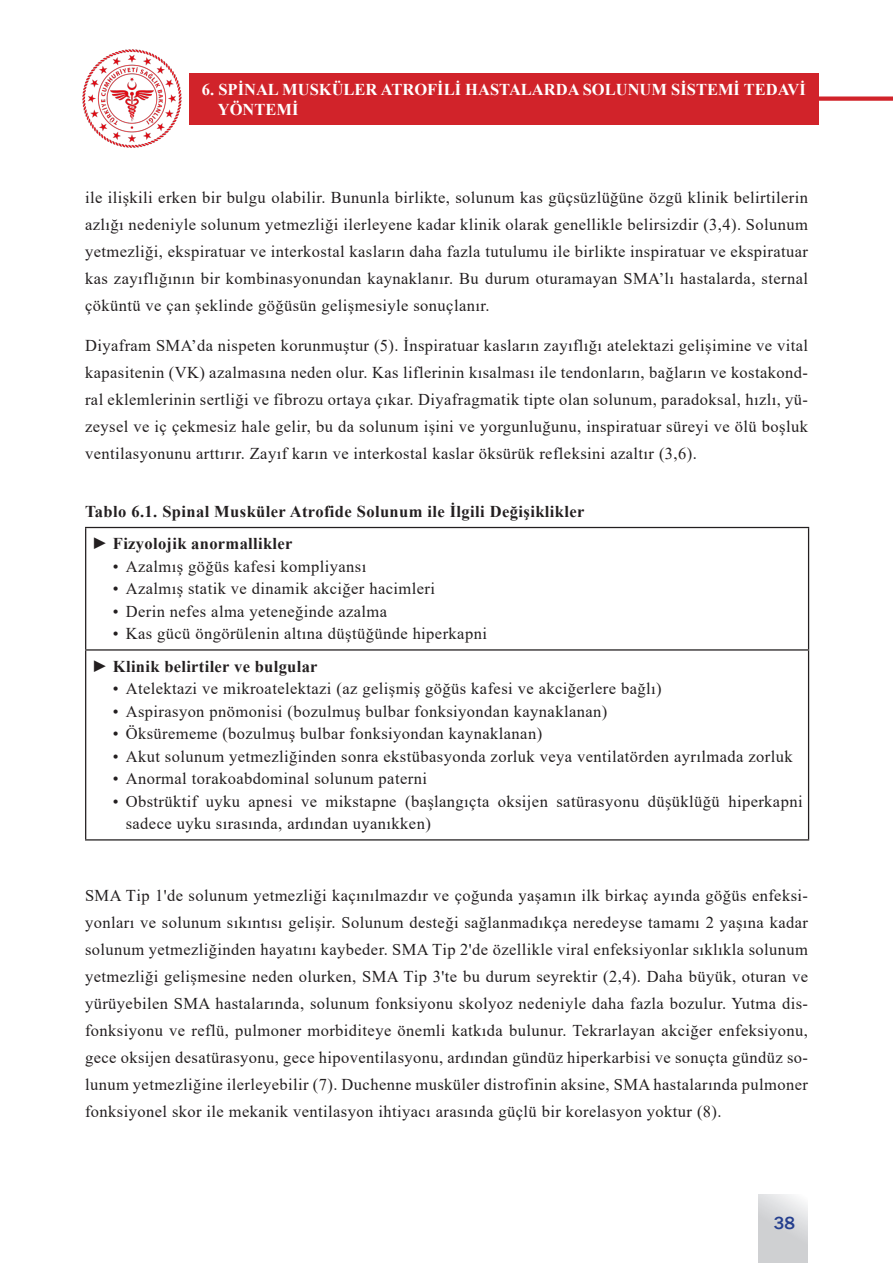
<style>
.page{position:relative;width:893px;height:1263px;background:#fff}
.page>*{position:absolute;margin:0;border:0;box-sizing:border-box;transform-origin:0 0}
.t1{font:500 18px "Franklin Gothic";color:#253f8e}
.DÜZ_METİN{font:16.5px/27px "Times New Roman";letter-spacing:.025em;color:#231f20;text-align:justify}
.tablo{font:700 16.5px "Times New Roman";letter-spacing:.025em;color:#231f20}
.t2{font:700 16.5px/19.8px "Times New Roman";color:#fff}
.s1{font-weight:400}
</style>
<div class="page">
<div style="left:189px;top:73px;width:630px;height:51px;background:#d1232a"></div>
<div style="left:189px;top:96px;width:704px;height:5px;background:#d1232a"></div>
<img style="left:82px;top:49px;width:100px;height:99px">
<svg style="left:759px;top:1195px;width:49px;height:68px;background:#d7d8da"></svg>
<hr style="left:85px;top:527px;width:724px;height:1px;background:#231f20">
<hr style="left:85px;top:528px;width:1px;height:121px;background:#231f20">
<hr style="left:808px;top:528px;width:1px;height:121px;background:#231f20">
<hr style="left:85px;top:649px;width:724px;height:2px;background:#231f20">
<hr style="left:85px;top:651px;width:1px;height:188px;background:#231f20">
<hr style="left:808px;top:651px;width:1px;height:188px;background:#231f20">
<hr style="left:85px;top:839px;width:724px;height:1px;background:#231f20">
<p class="t2" style="left:218px;top:79px;width:590px;text-indent:-16px">6. SPİNAL MUSKÜLER ATROFİLİ HASTALARDA SOLUNUM SİSTEMİ TEDAVİ<br>YÖNTEMİ</p>
<p class="DÜZ_METİN" style="left:85px;top:183px;width:724px">ile ilişkili erken bir bulgu olabilir. Bununla birlikte, solunum kas güçsüzlüğüne özgü klinik belirtilerin azlığı nedeniyle solunum yetmezliği ilerleyene kadar klinik olarak genellikle belirsizdir (3,4). Solunum yetmezliği, ekspiratuar ve interkostal kasların daha fazla tutulumu ile birlikte inspiratuar ve ekspiratuar kas zayıflığının bir kombinasyonundan kaynaklanır. Bu durum oturamayan SMA’lı hastalarda, sternal çöküntü ve çan şeklinde göğüsün gelişmesiyle sonuçlanır.</p>
<p class="DÜZ_METİN" style="left:85px;top:331px;width:724px">Diyafram SMA’da nispeten korunmuştur (5). İnspiratuar kasların zayıflığı atelektazi gelişimine ve vital kapasitenin (VK) azalmasına neden olur. Kas liflerinin kısalması ile tendonların, bağların ve kostakond&shy;ral eklemlerinin sertliği ve fibrozu ortaya çıkar. Diyafragmatik tipte olan solunum, paradoksal, hızlı, yü&shy;zeysel ve iç çekmesiz hale gelir, bu da solunum işini ve yorgunluğunu, inspiratuar süreyi ve ölü boşluk ventilasyonunu arttırır. Zayıf karın ve interkostal kaslar öksürük refleksini azaltır (3,6).</p>
<p class="tablo" style="left:85px;top:499px;width:501px">Tablo 6.1. Spinal Musküler Atrofide Solunum ile İlgili Değişiklikler</p>
<p class="tablo" style="left:92px;top:532px;width:202px"><span class="s1">►</span> Fizyolojik anormallikler</p>
<p class="DÜZ_METİN" style="left:113px;top:552px;width:255px">• Azalmış göğüs kafesi kompliyansı</p>
<p class="DÜZ_METİN" style="left:113px;top:575px;width:323px">• Azalmış statik ve dinamik akciğer hacimleri</p>
<p class="DÜZ_METİN" style="left:113px;top:597px;width:276px">• Derin nefes alma yeteneğinde azalma</p>
<p class="DÜZ_METİN" style="left:113px;top:620px;width:375px">• Kas gücü öngörülenin altına düştüğünde hiperkapni</p>
<p class="tablo" style="left:92px;top:654px;width:227px"><span class="s1">►</span> Klinik belirtiler ve bulgular</p>
<p class="DÜZ_METİN" style="left:113px;top:675px;width:550px">• Atelektazi ve mikroatelektazi (az gelişmiş göğüs kafesi ve akciğerlere bağlı)</p>
<p class="DÜZ_METİN" style="left:113px;top:697px;width:496px">• Aspirasyon pnömonisi (bozulmuş bulbar fonksiyondan kaynaklanan)</p>
<p class="DÜZ_METİN" style="left:113px;top:720px;width:431px">• Öksürememe (bozulmuş bulbar fonksiyondan kaynaklanan)</p>
<p class="DÜZ_METİN" style="left:113px;top:742px;width:681px">• Akut solunum yetmezliğinden sonra ekstübasyonda zorluk veya ventilatörden ayrılmada zorluk</p>
<p class="DÜZ_METİN" style="left:113px;top:765px;width:315px">• Anormal torakoabdominal solunum paterni</p>
<p class="DÜZ_METİN" style="left:126px;top:789px;width:678px;line-height:22.5px;text-indent:-13px">• Obstrüktif uyku apnesi ve mikstapne (başlangıçta oksijen satürasyonu düşüklüğü hiperkapni sadece uyku sırasında, ardından uyanıkken)</p>
<p class="DÜZ_METİN" style="left:85px;top:882px;width:724px">SMA Tip 1'de solunum yetmezliği kaçınılmazdır ve çoğunda yaşamın ilk birkaç ayında göğüs enfeksi&shy;yonları ve solunum sıkıntısı gelişir. Solunum desteği sağlanmadıkça neredeyse tamamı 2 yaşına kadar solunum yetmezliğinden hayatını kaybeder. SMA Tip 2'de özellikle viral enfeksiyonlar sıklıkla solunum yetmezliği gelişmesine neden olurken, SMA Tip 3'te bu durum seyrektir (2,4). Daha büyük, oturan ve yürüyebilen SMA hastalarında, solunum fonksiyonu skolyoz nedeniyle daha fazla bozulur. Yutma dis&shy;fonksiyonu ve reflü, pulmoner morbiditeye önemli katkıda bulunur. Tekrarlayan akciğer enfeksiyonu, gece oksijen desatürasyonu, gece hipoventilasyonu, ardından gündüz hiperkarbisi ve sonuçta gündüz so&shy;lunum yetmezliğine ilerleyebilir (7). Duchenne musküler distrofinin aksine, SMA hastalarında pulmoner fonksiyonel skor ile mekanik ventilasyon ihtiyacı arasında güçlü bir korelasyon yoktur (8).</p>
<p class="t1" style="left:774px;top:1211px;width:23px">38</p>
</div>
